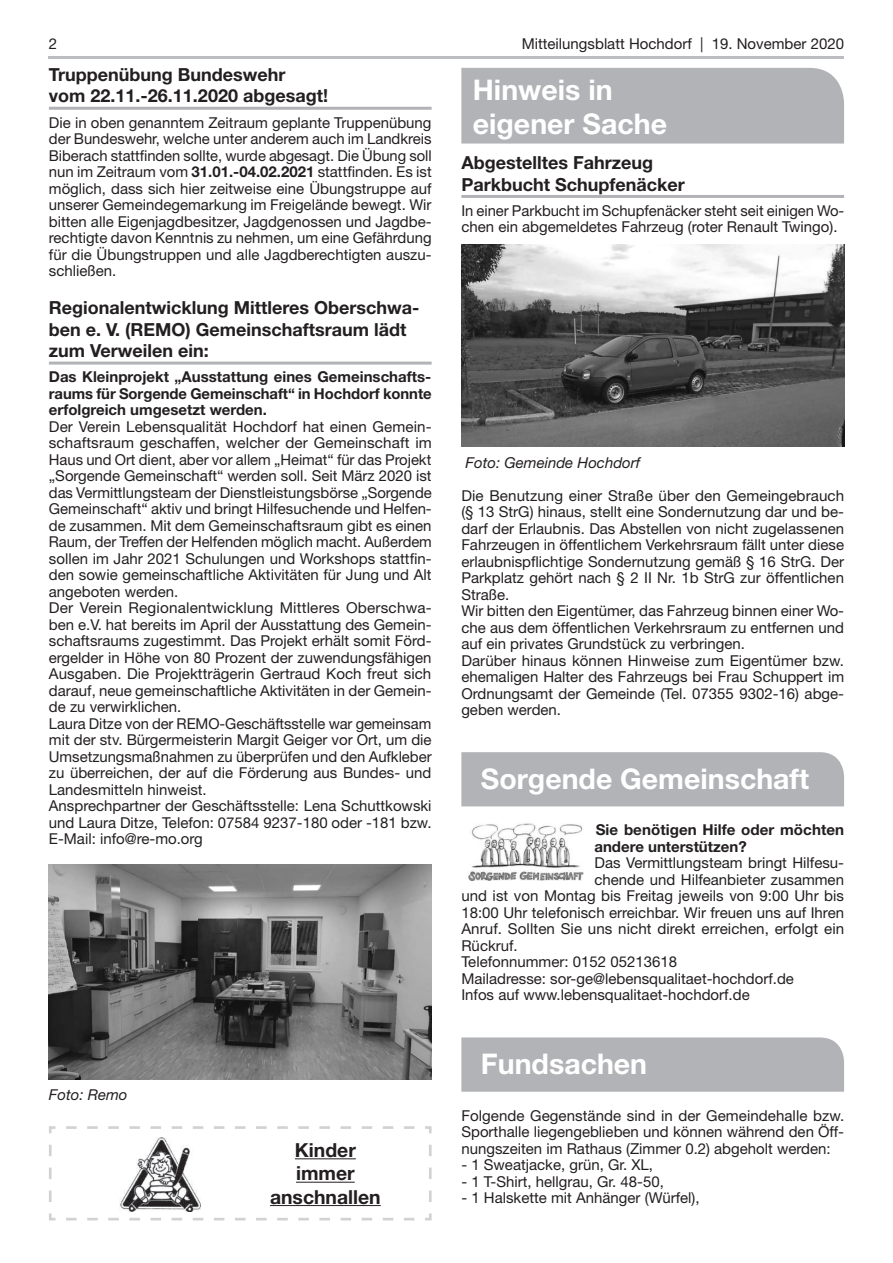
<style>
.page{position:relative;width:893px;height:1263px;background:#fff}
.page>*{position:absolute;margin:0;border:0;box-sizing:border-box;transform-origin:0 0}
.t1{font:700 28.5px/34.2px "Helvetica Neue LT Std";color:#fff}
.t2{font:700 19.35px/23.4px "Helvetica Neue LT Std";color:#231f20;text-align:center}
.t3{font:700 18px/21.6px "Helvetica Neue LT Std";color:#231f20}
.t4{font:15px/16.5px "Helvetica Neue LT Std";color:#231f20}
.t5{font:700 15px/16.5px "Helvetica Neue LT Std";color:#231f20;text-align:justify}
.t6{font:italic 15px "Helvetica Neue LT Std";color:#231f20}
.s1{font-weight:700}
</style>
<div class="page">
<hr style="left:49px;top:56px;width:795px;height:3px;background:#bcbdc0">
<hr style="left:49px;top:107px;width:383px;height:3px;background:#b2b3b7">
<hr style="left:49px;top:362px;width:383px;height:3px;background:#b2b3b7">
<img style="left:49px;top:865px;width:383px;height:215px">
<hr style="left:461px;top:195px;width:383px;height:3px;background:#b2b3b7">
<div style="left:461px;top:68px;width:383px;height:76px;background:#b2b3b7"></div>
<img style="left:461px;top:245px;width:383px;height:202px">
<div style="left:461px;top:752px;width:383px;height:54px;background:#b2b3b7"></div>
<img style="left:469px;top:823px;width:115px;height:57px">
<div style="left:461px;top:1037px;width:383px;height:55px;background:#b2b3b7"></div>
<svg style="left:49px;top:1126px;width:383px;height:95px"></svg>
<img style="left:120px;top:1137px;width:81px;height:75px">
<p class="t4" style="left:49px;top:35px;width:10px">2</p>
<p class="t4" style="left:522px;top:35px;width:324px">Mitteilungsblatt Hochdorf | 19. November 2020</p>
<p class="t3" style="left:49px;top:63px;width:281px">Truppenübung Bundeswehr<br>vom 22.11.-26.11.2020 abgesagt!</p>
<p class="t4" style="left:49px;top:114px;width:384px;text-align:justify">Die in oben genanntem Zeitraum geplante Truppenübung der Bundeswehr, welche unter anderem auch im Landkreis Biberach stattfinden sollte, wurde abgesagt. Die Übung soll nun im Zeitraum vom <span class="s1">31.01.-04.02.2021</span> stattfinden. Es ist möglich, dass sich hier zeitweise eine Übungstruppe auf unserer Gemeindegemarkung im Freigelände bewegt. Wir bitten alle Eigenjagdbesitzer, Jagdgenossen und Jagdbe&shy;rechtigte davon Kenntnis zu nehmen, um eine Gefährdung für die Übungstruppen und alle Jagdberechtigten auszu&shy;schließen.</p>
<p class="t3" style="left:49px;top:296px;width:372px">Regionalentwicklung Mittleres Oberschwa&shy;ben e. V. (REMO) Gemeinschaftsraum lädt zum Verweilen ein:</p>
<p class="t5" style="left:49px;top:368px;width:384px">Das Kleinprojekt „Ausstattung eines Gemeinschafts&shy;raums für Sorgende Gemeinschaft“ in Hochdorf konnte erfolgreich umgesetzt werden.</p>
<p class="t4" style="left:49px;top:418px;width:384px">Der Verein Lebensqualität Hochdorf hat einen Gemein&shy;schaftsraum geschaffen, welcher der Gemeinschaft im Haus und Ort dient, aber vor allem „Heimat“ für das Projekt „Sorgende Gemeinschaft“ werden soll. Seit März 2020 ist das Vermittlungsteam der Dienstleistungsbörse „Sorgende Gemeinschaft“ aktiv und bringt Hilfesuchende und Helfen&shy;de zusammen. Mit dem Gemeinschaftsraum gibt es einen Raum, der Treffen der Helfenden möglich macht. Außerdem sollen im Jahr 2021 Schulungen und Workshops stattfin&shy;den sowie gemeinschaftliche Aktivitäten für Jung und Alt angeboten werden.<br>Der Verein Regionalentwicklung Mittleres Oberschwa&shy;ben e.V. hat bereits im April der Ausstattung des Gemein&shy;schaftsraums zugestimmt. Das Projekt erhält somit Förd&shy;ergelder in Höhe von 80 Prozent der zuwendungsfähigen Ausgaben. Die Projektträgerin Gertraud Koch freut sich darauf, neue gemeinschaftliche Aktivitäten in der Gemein&shy;de zu verwirklichen.<br>Laura Ditze von der REMO-Geschäftsstelle war gemeinsam mit der stv. Bürgermeisterin Margit Geiger vor Ort, um die Umsetzungsmaßnahmen zu überprüfen und den Aufkleber zu überreichen, der auf die Förderung aus Bundes- und Landesmitteln hinweist.<br>Ansprechpartner der Geschäftsstelle: Lena Schuttkowski und Laura Ditze, Telefon: 07584 9237-180 oder -181 bzw.<br>E-Mail: info@re-mo.org</p>
<h1 class="t1" style="left:473px;top:72px;width:196px">Hinweis in eigener Sache</h1>
<p class="t3" style="left:461px;top:151px;width:225px">Abgestelltes Fahrzeug<br>Parkbucht Schupfenäcker</p>
<p class="t4" style="left:461px;top:202px;width:384px">In einer Parkbucht im Schupfenäcker steht seit einigen Wo&shy;chen ein abgemeldetes Fahrzeug (roter Renault Twingo).</p>
<p class="t6" style="left:466px;top:453px;width:176px">Foto: Gemeinde Hochdorf</p>
<p class="t4" style="left:461px;top:487px;width:384px">Die Benutzung einer Straße über den Gemeingebrauch (§ 13 StrG) hinaus, stellt eine Sondernutzung dar und be&shy;darf der Erlaubnis. Das Abstellen von nicht zugelassenen Fahrzeugen in öffentlichem Verkehrsraum fällt unter diese erlaubnispflichtige Sondernutzung gemäß § 16 StrG. Der Parkplatz gehört nach § 2 II Nr. 1b StrG zur öffentlichen Straße.<br>Wir bitten den Eigentümer, das Fahrzeug binnen einer Wo&shy;che aus dem öffentlichen Verkehrsraum zu entfernen und auf ein privates Grundstück zu verbringen.<br>Darüber hinaus können Hinweise zum Eigentümer bzw. ehemaligen Halter des Fahrzeugs bei Frau Schuppert im Ordnungsamt der Gemeinde (Tel. 07355 9302-16) abge&shy;geben werden.</p>
<h1 class="t1" style="left:481px;top:761px;width:330px">Sorgende Gemeinschaft</h1>
<p class="t5" style="left:594px;top:821px;width:251px">Sie benötigen Hilfe oder möchten andere unterstützen?</p>
<p class="t4" style="left:594px;top:855px;width:251px">Das Vermittlungsteam bringt Hilfesu-</p>
<p class="t4" style="left:594px;top:871px;width:251px">chende und Hilfeanbieter zusammen</p>
<p class="t4" style="left:461px;top:888px;width:384px">und ist von Montag bis Freitag jeweils von 9:00 Uhr bis</p>
<p class="t4" style="left:461px;top:904px;width:384px">18:00 Uhr telefonisch erreichbar. Wir freuen uns auf Ihren</p>
<p class="t4" style="left:461px;top:921px;width:384px">Anruf. Sollten Sie uns nicht direkt erreichen, erfolgt ein</p>
<p class="t4" style="left:461px;top:937px;width:58px">Rückruf.</p>
<p class="t4" style="left:461px;top:954px;width:217px">Telefonnummer: 0152 05213618</p>
<p class="t4" style="left:461px;top:970px;width:334px">Mailadresse: sor-ge@lebensqualitaet-hochdorf.de</p>
<p class="t4" style="left:461px;top:987px;width:290px">Infos auf www.lebensqualitaet-hochdorf.de</p>
<p class="t6" style="left:49px;top:1086px;width:80px">Foto: Remo</p>
<p class="t2" style="left:270px;top:1138px;width:112px">Kinder immer anschnallen</p>
<h1 class="t1" style="left:481px;top:1046px;width:168px">Fundsachen</h1>
<p class="t4" style="left:461px;top:1107px;width:384px;text-align:justify">Folgende Gegenstände sind in der Gemeindehalle bzw.<br>Sporthalle liegengeblieben und können während den Öff&shy;nungszeiten im Rathaus (Zimmer 0.2) abgeholt werden:</p>
<p class="t4" style="left:461px;top:1156px;width:193px">- 1 Sweatjacke, grün, Gr. XL,</p>
<p class="t4" style="left:461px;top:1173px;width:204px">- 1 T-Shirt, hellgrau, Gr. 48-50,</p>
<p class="t4" style="left:461px;top:1189px;width:240px">- 1 Halskette mit Anhänger (Würfel),</p>
</div>
